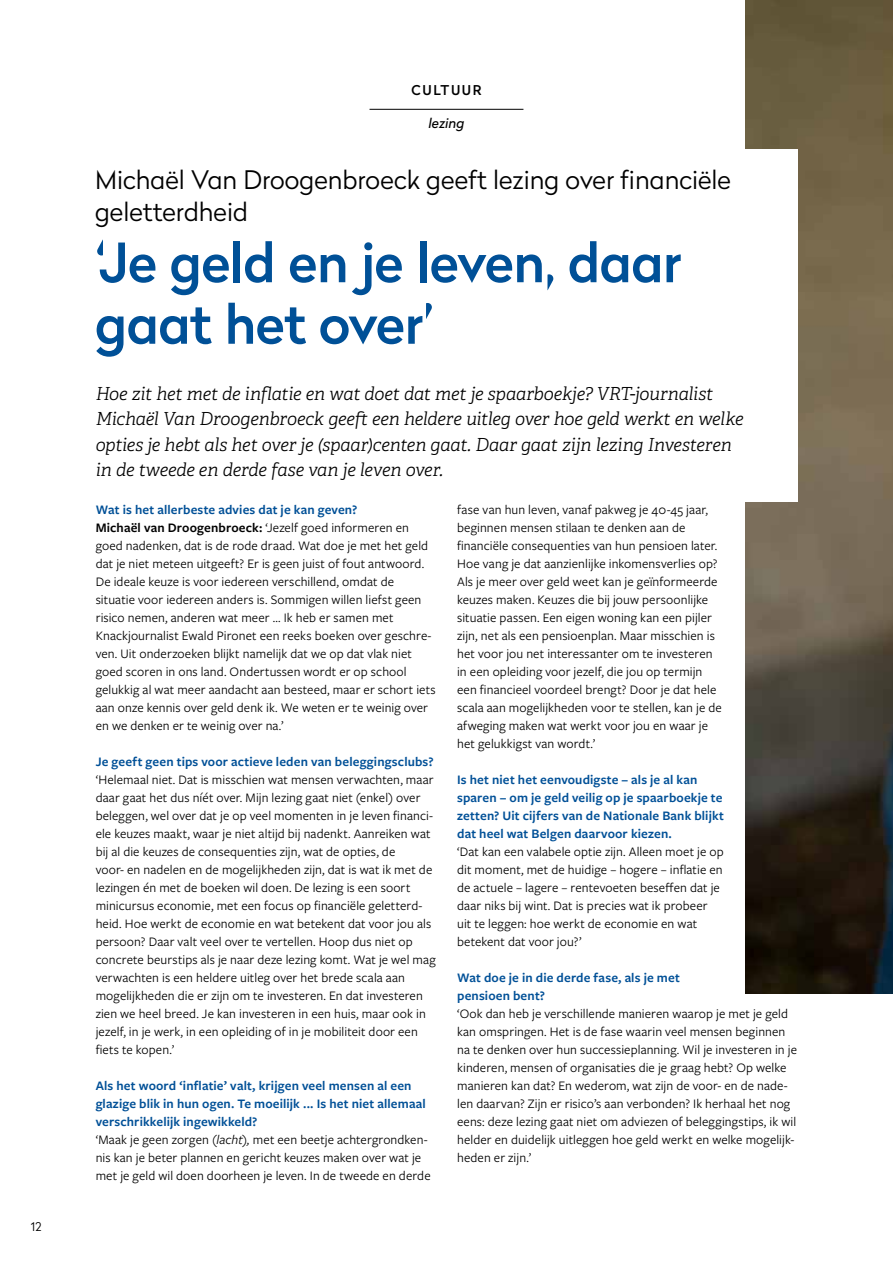
<style>
.page{position:relative;width:893px;height:1263px;background:#fff}
.page>*{position:absolute;margin:0;border:0;box-sizing:border-box;transform-origin:0 0}
.t1{font:500 54px/61.5px "Radikal";letter-spacing:-.015em;color:#005097}
.t2{font:300 25.5px/31.5px "Radikal";color:#000}
.t3{font:italic 300 18px/25.5px "Adelle";letter-spacing:-.01em;color:#000}
.t4{font:13.5px/18px "Freight Sans Pro";letter-spacing:.01em;color:#000}
.t5{font:600 13.5px/18px "Freight Sans Pro";letter-spacing:.01em;color:#005097}
.t6{font:500 13.5px "Radikal";letter-spacing:.12em;color:#000}
.t7{font:italic 13.5px "Radikal";color:#000}
.t8{font:300 12px "Radikal";color:#000}
.s1{font-weight:600;color:#005097}
.s2{font-weight:600}
.s3{font-style:italic}
</style>
<div class="page">
<img style="left:745px;top:0;width:148px;height:993px">
<div style="left:74px;top:149px;width:723px;height:353px;background:#fff"></div>
<hr style="left:369px;top:109px;width:154px;height:1px;background:#000">
<p class="t8" style="left:31px;top:1218px;width:12px">12</p>
<p class="t6" style="left:412px;top:81px;width:72px">CULTUUR</p>
<p class="t7" style="left:428px;top:113px;width:37px">lezing</p>
<h2 class="t2" style="left:95px;top:163px;width:637px">Michaël Van Droogenbroeck geeft lezing over financiële geletterdheid</h2>
<h1 class="t1" style="left:95px;top:231px;width:588px">‘Je geld en je leven, daar gaat het over’</h1>
<p class="t3" style="left:96px;top:381px;width:650px">Hoe zit het met de inflatie en wat doet dat met je spaarboekje? VRT-journalist Michaël Van Droogenbroeck geeft een heldere uitleg over hoe geld werkt en welke opties je hebt als het over je (spaar)centen gaat. Daar gaat zijn lezing Investeren in de tweede en derde fase van je leven over.</p>
<p class="t4" style="left:457px;top:500px;width:266px">fase van hun leven, vanaf pakweg je 40-45 jaar, beginnen mensen stilaan te denken aan de financiële consequenties van hun pensioen later.<br>Hoe vang je dat aanzienlijke inkomensverlies op?<br>Als je meer over geld weet kan je geïnformeerde keuzes maken. Keuzes die bij jouw persoonlijke situatie passen. Een eigen woning kan een pijler zijn, net als een pensioenplan. Maar misschien is het voor jou net interessanter om te investeren in een opleiding voor jezelf, die jou op termijn een financieel voordeel brengt? Door je dat hele scala aan mogelijkheden voor te stellen, kan je de afweging maken wat werkt voor jou en waar je het gelukkigst van wordt.’</p>
<p class="t5" style="left:457px;top:770px;width:268px">Is het niet het eenvoudigste – als je al kan sparen – om je geld veilig op je spaarboekje te zetten? Uit cijfers van de Nationale Bank blijkt dat heel wat Belgen daarvoor kiezen.</p>
<p class="t4" style="left:457px;top:842px;width:268px">‘Dat kan een valabele optie zijn. Alleen moet je op dit moment, met de huidige – hogere – inflatie en de actuele – lagere – rentevoeten beseffen dat je daar niks bij wint. Dat is precies wat ik probeer uit te leggen: hoe werkt de economie en wat betekent dat voor jou?’</p>
<p class="t5" style="left:457px;top:968px;width:224px">Wat doe je in die derde fase, als je met pensioen bent?</p>
<p class="t4" style="left:457px;top:1004px;width:341px">‘Ook dan heb je verschillende manieren waarop je met je geld kan omspringen. Het is de fase waarin veel mensen beginnen na te denken over hun successieplanning. Wil je investeren in je kinderen, mensen of organisaties die je graag hebt? Op welke manieren kan dat? En wederom, wat zijn de voor- en de nade&shy;len daarvan? Zijn er risico’s aan verbonden? Ik herhaal het nog eens: deze lezing gaat niet om adviezen of beleggingstips, ik wil helder en duidelijk uitleggen hoe geld werkt en welke mogelijk&shy;heden er zijn.’</p>
<p class="t4" style="left:96px;top:500px;width:342px"><span class="s1">Wat is het allerbeste advies dat je kan geven?<br></span><span class="s2">Michaël van Droogenbroeck:</span> ‘Jezelf goed informeren en goed nadenken, dat is de rode draad. Wat doe je met het geld dat je niet meteen uitgeeft? Er is geen juist of fout antwoord.<br>De ideale keuze is voor iedereen verschillend, omdat de situatie voor iedereen anders is. Sommigen willen liefst geen risico nemen, anderen wat meer ... Ik heb er samen met Knackjournalist Ewald Pironet een reeks boeken over geschre&shy;ven. Uit onderzoeken blijkt namelijk dat we op dat vlak niet goed scoren in ons land. Ondertussen wordt er op school gelukkig al wat meer aandacht aan besteed, maar er schort iets aan onze kennis over geld denk ik. We weten er te weinig over en we denken er te weinig over na.’</p>
<p class="t5" style="left:96px;top:752px;width:339px">Je geeft geen tips voor actieve leden van beleggingsclubs?</p>
<p class="t4" style="left:96px;top:770px;width:342px">‘Helemaal niet. Dat is misschien wat mensen verwachten, maar daar gaat het dus níét over. Mijn lezing gaat niet (enkel) over beleggen, wel over dat je op veel momenten in je leven financi&shy;ële keuzes maakt, waar je niet altijd bij nadenkt. Aanreiken wat bij al die keuzes de consequenties zijn, wat de opties, de<br>voor- en nadelen en de mogelijkheden zijn, dat is wat ik met de lezingen én met de boeken wil doen. De lezing is een soort minicursus economie, met een focus op financiële geletterd&shy;heid. Hoe werkt de economie en wat betekent dat voor jou als persoon? Daar valt veel over te vertellen. Hoop dus niet op concrete beurstips als je naar deze lezing komt. Wat je wel mag verwachten is een heldere uitleg over het brede scala aan mogelijkheden die er zijn om te investeren. En dat investeren zien we heel breed. Je kan investeren in een huis, maar ook in jezelf, in je werk, in een opleiding of in je mobiliteit door een fiets te kopen.’</p>
<p class="t4" style="left:96px;top:1076px;width:336px"><span class="s1">Als het woord ‘inflatie’ valt, krijgen veel mensen al een glazige blik in hun ogen. Te moeilijk ... Is het niet allemaal verschrikkelijk ingewikkeld?<br></span>‘Maak je geen zorgen <span class="s3">(lacht),</span> met een beetje achtergrondken&shy;nis kan je beter plannen en gericht keuzes maken over wat je met je geld wil doen doorheen je leven. In de tweede en derde</p>
</div>
